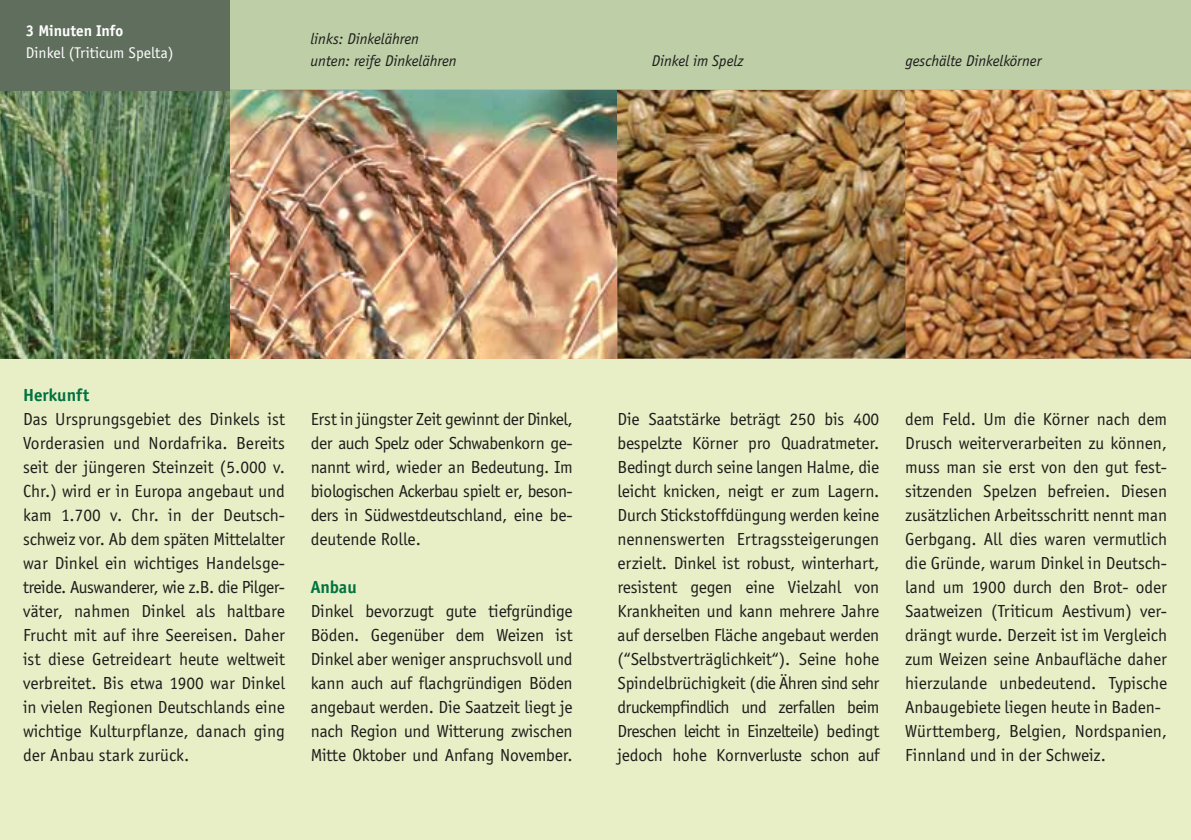
<style>
.page{position:relative;width:1191px;height:840px;background:#fff}
.page>*{position:absolute;margin:0;border:0;box-sizing:border-box;transform-origin:0 0}
.t1{font:18px/24px "Officina San Itc T";letter-spacing:-.005em;color:#1d1d1b}
.t2{font:italic 16px/22px "Officina San Itc T";color:#1d1d1b}
.t3{font:16px/22px "Officina San Itc T";color:#fff}
.s1{font-weight:700}
.s2{font-weight:700;color:#00723f}
</style>
<div class="page">
<img style="left:0;top:90px;width:617px;height:268px">
<img style="left:617px;top:90px;width:288px;height:268px">
<img style="left:905px;top:90px;width:286px;height:268px">
<div style="left:229px;top:0;width:962px;height:90px;background:#becea7"></div>
<div style="left:0;top:0;width:229px;height:90px;background:#606f5d"></div>
<div style="left:0;top:358px;width:1191px;height:481px;background:#e8efc7"></div>
<p class="t3" style="left:26px;top:20px;width:149px"><span class="s1">3 Minuten Info<br></span>Dinkel (Triticum Spelta)</p>
<p class="t2" style="left:310px;top:28px;width:148px">links: Dinkelähren unten: reife Dinkelähren</p>
<p class="t2" style="left:652px;top:50px;width:93px">Dinkel im Spelz</p>
<p class="t2" style="left:905px;top:50px;width:137px">geschälte Dinkelkörner</p>
<p class="t1" style="left:23px;top:382px;width:263px"><span class="s2">Herkunft<br></span>Das Ursprungsgebiet des Dinkels ist Vorderasien und Nordafrika. Bereits seit der jüngeren Steinzeit (5.000 v.<br>Chr.) wird er in Europa angebaut und kam 1.700 v. Chr. in der Deutsch&shy;schweiz vor. Ab dem späten Mittelalter war Dinkel ein wichtiges Handelsge&shy;treide. Auswanderer, wie z.B. die Pilger&shy;väter, nahmen Dinkel als haltbare Frucht mit auf ihre Seereisen. Daher ist diese Getreideart heute weltweit verbreitet. Bis etwa 1900 war Dinkel in vielen Regionen Deutschlands eine wichtige Kulturpflanze, danach ging der Anbau stark zurück.</p>
<p class="t1" style="left:311px;top:406px;width:263px;text-align:justify">Erst in jüngster Zeit gewinnt der Dinkel, der auch Spelz oder Schwabenkorn ge&shy;nannt wird, wieder an Bedeutung. Im biologischen Ackerbau spielt er, beson&shy;ders in Südwestdeutschland, eine be&shy;deutende Rolle.</p>
<p class="t1" style="left:311px;top:574px;width:263px"><span class="s2">Anbau<br></span>Dinkel bevorzugt gute tiefgründige<br>Böden. Gegenüber dem Weizen ist<br>Dinkel aber weniger anspruchsvoll und kann auch auf flachgründigen Böden angebaut werden. Die Saatzeit liegt je nach Region und Witterung zwischen<br>Mitte Oktober und Anfang November.</p>
<p class="t1" style="left:617px;top:406px;width:263px;text-align:justify">Die Saatstärke beträgt 250 bis 400 bespelzte Körner pro Quadratmeter.<br>Bedingt durch seine langen Halme, die leicht knicken, neigt er zum Lagern.<br>Durch Stickstoffdüngung werden keine nennenswerten Ertragssteigerungen erzielt. Dinkel ist robust, winterhart, resistent gegen eine Vielzahl von Krankheiten und kann mehrere Jahre auf derselben Fläche angebaut werden (“Selbstverträglichkeit“). Seine hohe Spindelbrüchigkeit (die Ähren sind sehr druckempfindlich und zerfallen beim Dreschen leicht in Einzelteile) bedingt jedoch hohe Kornverluste schon auf</p>
<p class="t1" style="left:905px;top:406px;width:263px">dem Feld. Um die Körner nach dem Drusch weiterverarbeiten zu können, muss man sie erst von den gut fest&shy;sitzenden Spelzen befreien. Diesen zusätzlichen Arbeitsschritt nennt man Gerbgang. All dies waren vermutlich die Gründe, warum Dinkel in Deutsch&shy;land um 1900 durch den Brot- oder Saatweizen (Triticum Aestivum) ver&shy;drängt wurde. Derzeit ist im Vergleich zum Weizen seine Anbaufläche daher hierzulande unbedeutend. Typische Anbaugebiete liegen heute in Baden-Württemberg, Belgien, Nordspanien, Finnland und in der Schweiz.</p>
</div>
